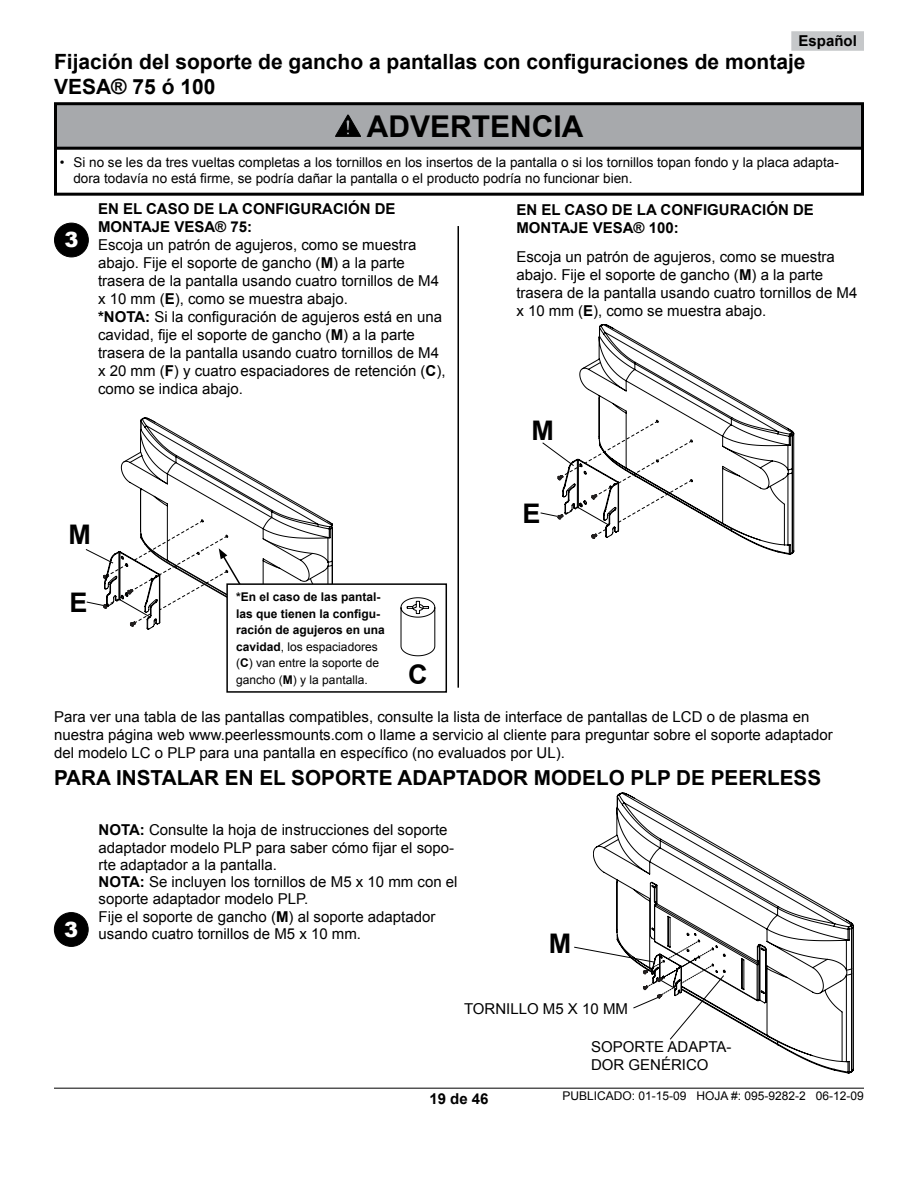
<style>
.page{position:relative;width:918px;height:1188px;background:#fff}
.page>*{position:absolute;margin:0;border:0;box-sizing:border-box;transform-origin:0 0}
.t1{font:700 30px "Arial";color:#000}
.t2{font:700 27px "Arial";color:#000}
.t3{font:700 21px/25.2px "Arial";color:#000}
.t4{font:900 21px "Arial";color:#fff}
.t5{font:700 20.7px "Arial";color:#000}
.t6{font:15px/18px "Arial";color:#000}
.t7{font:700 15px/18px "Arial";color:#000}
.t8{font:13.5px/16.2px "Arial";color:#000}
.t9{font:700 12px/16.5px "Arial";color:#000}
.t10{font:12px "Arial";color:#000}
.s1{font-weight:700}
.s2{font-weight:400}
.s3{font-weight:900;font-size:21px;color:#fff}
</style>
<div class="page">
<div style="left:791px;top:31px;width:73px;height:20px;background:#c6c8ca;border:3px solid #c6c8ca"></div>
<hr style="left:54px;top:1088px;width:810px;height:1px;background:#000">
<svg style="left:120px;top:417px;width:213px;height:166px"></svg>
<svg style="left:579px;top:324px;width:195px;height:96px"></svg>
<div style="left:55px;top:223px;width:33px;height:34px;background:#000;border-radius:50%"></div>
<div style="left:54px;top:223px;width:35px;height:34px;border:1px solid #000;border-radius:50%"></div>
<hr style="left:458px;top:226px;width:1px;height:462px;background:#000">
<svg style="left:593px;top:793px;width:261px;height:280px"></svg>
<svg style="left:574px;top:882px;width:193px;height:158px"></svg>
<div style="left:54px;top:913px;width:34px;height:33px;background:#000;border-radius:50%"></div>
<div style="left:54px;top:912px;width:35px;height:35px;border:1px solid #000;border-radius:50%"></div>
<svg style="left:540px;top:420px;width:255px;height:135px"></svg>
<svg style="left:85px;top:520px;width:191px;height:110px"></svg>
<div style="left:54px;top:146px;width:810px;height:50px;border:3px solid #000"></div>
<div style="left:56px;top:104px;width:806px;height:44px;background:#a7a9ac"></div>
<div style="left:54px;top:102px;width:810px;height:48px;border:3px solid #000"></div>
<svg style="left:336px;top:115px;width:25px;height:22px"></svg>
<div style="left:227px;top:584px;width:219px;height:108px;background:#fff"></div>
<div style="left:226px;top:583px;width:221px;height:110px;border:2px solid #000"></div>
<svg style="left:400px;top:597px;width:35px;height:60px"></svg>
<p class="t7" style="left:799px;top:33px;width:60px">Español</p>
<h3 class="t3" style="left:54px;top:50px;width:753px">Fijación del soporte de gancho a pantallas con configuraciones de montaje<br>VESA® 75 ó 100</h3>
<h1 class="t1" style="left:367px;top:107px;width:218px">ADVERTENCIA</h1>
<p class="t8" style="left:73px;top:154px;width:767px;text-indent:-14px">• Si no se les da tres vueltas completas a los tornillos en los insertos de la pantalla o si los tornillos topan fondo y la placa adapta&shy;dora todavía no está firme, se podría dañar la pantalla o el producto podría no funcionar bien.</p>
<h3 class="t4" style="left:64px;top:225px;width:16px">3</h3>
<p class="t7" style="left:98px;top:201px;width:297px">EN EL CASO DE LA CONFIGURACIÓN DE<br>MONTAJE VESA® 75:</p>
<p class="t6" style="left:98px;top:236px;width:349px">Escoja un patrón de agujeros, como se muestra abajo. Fije el soporte de gancho (<span class="s1">M</span>) a la parte trasera de la pantalla usando cuatro tornillos de M4 x 10 mm (<span class="s1">E</span>), como se muestra abajo.<br><span class="s1">*NOTA:</span> Si la configuración de agujeros está en una cavidad, fije el soporte de gancho (<span class="s1">M</span>) a la parte trasera de la pantalla usando cuatro tornillos de M4 x 20 mm (<span class="s1">F</span>) y cuatro espaciadores de retención (<span class="s1">C</span>), como se indica abajo.</p>
<h2 class="t2" style="left:68px;top:517px;width:24px">M</h2>
<h2 class="t2" style="left:70px;top:585px;width:16px">E</h2>
<p class="t9" style="left:236px;top:589px;width:150px">*En el caso de las pantal&shy;las que tienen la configu&shy;ración de agujeros en una cavidad<span class="s2">, los espaciadores (</span>C<span class="s2">) van entre la soporte de gancho (</span>M<span class="s2">) y la pantalla.</span></p>
<h2 class="t2" style="left:408px;top:656px;width:21px">C</h2>
<p class="t7" style="left:516px;top:201px;width:297px">EN EL CASO DE LA CONFIGURACIÓN DE<br>MONTAJE VESA® 100:</p>
<p class="t6" style="left:516px;top:248px;width:342px">Escoja un patrón de agujeros, como se muestra abajo. Fije el soporte de gancho (<span class="s1">M</span>) a la parte trasera de la pantalla usando cuatro tornillos de M4 x 10 mm (<span class="s1">E</span>), como se muestra abajo.</p>
<h2 class="t2" style="left:531px;top:413px;width:24px">M</h2>
<h2 class="t2" style="left:522px;top:496px;width:16px">E</h2>
<p class="t6" style="left:54px;top:708px;width:780px">Para ver una tabla de las pantallas compatibles, consulte la lista de interface de pantallas de LCD o de plasma en nuestra página web www.peerlessmounts.com o llame a servicio al cliente para preguntar sobre el soporte adaptador del modelo LC o PLP para una pantalla en específico (no evaluados por UL).</p>
<h3 class="t5" style="left:54px;top:764px;width:769px">PARA INSTALAR EN EL SOPORTE ADAPTADOR MODELO PLP DE PEE RLESS</h3>
<p class="t6" style="left:99px;top:821px;width:351px"><span class="s1">NOTA:</span> Consulte la hoja de instrucciones del soporte</p>
<p class="t6" style="left:99px;top:839px;width:357px">adaptador modelo PLP para saber cómo fijar el sopo-</p>
<p class="t6" style="left:99px;top:856px;width:180px">rte adaptador a la pantalla.</p>
<p class="t6" style="left:99px;top:873px;width:360px"><span class="s1">NOTA:</span> Se incluyen los tornillos de M5 x 10 mm con el</p>
<p class="t6" style="left:99px;top:890px;width:211px">soporte adaptador modelo PLP.</p>
<p class="t6" style="left:99px;top:908px;width:338px">Fije el soporte de gancho (<span class="s1">M</span>) al soporte adaptador</p>
<p class="t6" style="left:64px;top:925px;width:298px"><span class="s3">3</span> usando cuatro tornillos de M5 x 10 mm.</p>
<h2 class="t2" style="left:549px;top:926px;width:24px">M</h2>
<p class="t6" style="left:464px;top:1000px;width:165px">TORNILLO M5 X 10 MM</p>
<p class="t7" style="left:429px;top:1090px;width:61px">19 de 46</p>
<p class="t6" style="left:591px;top:1038px;width:142px">SOPORTE ADAPTA-<br>DOR GENÉRICO</p>
<p class="t10" style="left:563px;top:1088px;width:303px">PUBLICADO: 01-15-09 HOJA #: 095-9282-2 06-12-09</p>
</div>
